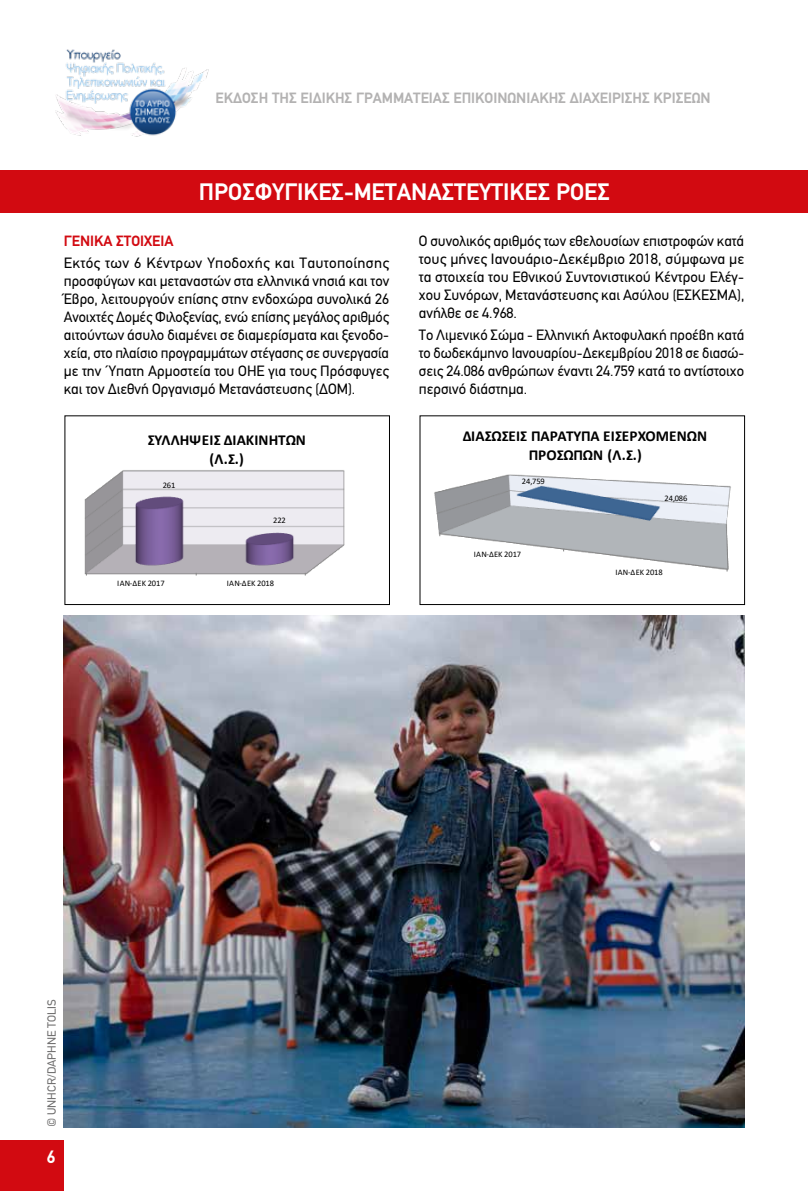
<style>
.page{position:relative;width:808px;height:1191px;background:#fff}
.page>*{position:absolute;margin:0;border:0;box-sizing:border-box;transform-origin:0 0}
.t1{font:700 24px "PF Din Text";color:#fff}
.t2{font:700 18px "PF Din Text";color:#fff}
.t3{font:700 15.3px/18.6px "Calibri";letter-spacing:.005em;color:#000;text-align:center}
.t4{font:700 15.3px/18.6px "Calibri";letter-spacing:-.015em;color:#000;text-align:center}
.t5{font:15px/18px "PF Din Text";color:#000;text-align:justify}
.t6{font:700 15px "PF Din Text";color:#b3b2b2}
.t7{font:700 15px "PF Din Text";color:#d20a11}
.t8{font:12px "PF Din Text";color:#706f6f}
.t9{font:9.3px "Calibri";letter-spacing:.015em;color:#000}
.t10{font:9.3px "Calibri";letter-spacing:-.035em;color:#000}
.t11{font:8.4px "Calibri";letter-spacing:-.005em;color:#000}
</style>
<div class="page">
<img style="left:55px;top:49px;width:154px;height:88px">
<div style="left:0;top:1140px;width:64px;height:51px;background:#d20a11"></div>
<div style="left:0;top:170px;width:808px;height:43px;background:#d20a11"></div>
<img style="left:64px;top:615px;width:680px;height:512px">
<img style="left:85px;top:470px;width:260px;height:104px">
<div style="left:65px;top:415px;width:325px;height:190px;border:1px solid #000"></div>
<img style="left:434px;top:474px;width:297px;height:97px">
<div style="left:420px;top:415px;width:325px;height:190px;border:1px solid #000"></div>
<p class="t6" style="left:216px;top:89px;width:496px">ΕΚΔΟΣΗ ΤΗΣ ΕΙΔΙΚΗΣ ΓΡΑΜΜΑΤΕΙΑΣ ΕΠΙΚΟΙΝΩΝΙΑΚΗΣ ΔΙΑΧΕΙΡΙΣΗΣ ΚΡΙΣΕΩΝ</p>
<h1 class="t1" style="left:199px;top:178px;width:412px">ΠΡΟΣΦΥΓΙΚΕΣ-ΜΕΤΑΝΑΣΤΕΥΤΙΚΕΣ ΡΟΕΣ</h1>
<p class="t7" style="left:64px;top:232px;width:111px">ΓΕΝΙΚΑ ΣΤΟΙΧΕΙΑ</p>
<p class="t5" style="left:64px;top:254px;width:327px">Εκτός των 6 Κέντρων Υποδοχής και Ταυτοποίησης προσφύγων και μεταναστών στα ελληνικά νησιά και τον Έβρο, λειτουργούν επίσης στην ενδοχώρα συνολικά 26<br>Aνοιχτές Δομές Φιλοξενίας, ενώ επίσης μεγάλος αριθμός αιτούντων άσυλο διαμένει σε διαμερίσματα και ξενοδο&shy;χεία, στο πλαίσιο προγραμμάτων στέγασης σε συνεργασία με την Ύπατη Αρμοστεία του ΟΗΕ για τους Πρόσφυγες και τον Διεθνή Οργανισμό Μετανάστευσης (ΔΟΜ).</p>
<p class="t9" style="left:152px;top:254px;width:54px">ΙΑΝ-ΔΕΚ 2018</p>
<p class="t9" style="left:310px;top:254px;width:16px">222</p>
<p class="t3" style="left:148px;top:430px;width:160px">ΣΥΛΛΗΨΕΙΣ ΔΙΑΚΙΝΗΤΩΝ (Λ.Σ.)</p>
<p class="t10" style="left:246px;top:432px;width:42px">ΠΑΡΑΤΥΠΑ</p>
<p class="t11" style="left:163px;top:479px;width:14px">261</p>
<p class="t11" style="left:273px;top:514px;width:14px">222</p>
<p class="t11" style="left:117px;top:577px;width:49px">ΙΑΝ-ΔΕΚ 2017</p>
<p class="t11" style="left:227px;top:577px;width:49px">ΙΑΝ-ΔΕΚ 2018</p>
<p class="t3" style="left:522px;top:225px;width:160px">ΣΥΛΛΗΨΕΙΣ ΔΙΑΚΙΝΗΤΩΝ (Λ.Σ.)</p>
<p class="t5" style="left:419px;top:232px;width:327px">Ο συνολικός αριθμός των εθελουσίων επιστροφών κατά τους μήνες Ιανουάριο-Δεκέμβριο 2018, σύμφωνα με τα στοιχεία του Εθνικού Συντονιστικού Κέντρου Ελέγ&shy;χου Συνόρων, Μετανάστευσης και Ασύλου (ΕΣΚΕΣΜΑ), ανήλθε σε 4.968.</p>
<p class="t5" style="left:419px;top:326px;width:327px">Το Λιμενικό Σώμα - Ελληνική Ακτοφυλακή προέβη κατά το δωδεκάμηνο Ιανουαρίου-Δεκεμβρίου 2018 σε διασώ&shy;σεις 24.086 ανθρώπων έναντι 24.759 κατά το αντίστοιχο περσινό διάστημα.</p>
<p class="t11" style="left:537px;top:274px;width:14px">261</p>
<p class="t11" style="left:491px;top:373px;width:49px">ΙΑΝ-ΔΕΚ 2017</p>
<p class="t11" style="left:601px;top:373px;width:49px">ΙΑΝ-ΔΕΚ 2018</p>
<p class="t4" style="left:463px;top:427px;width:246px">ΔΙΑΣΩΣΕΙΣ ΠΑΡΑΤΥΠΑ ΕΙΣΕΡΧΟΜΕΝΩΝ<br>ΠΡΟΣΩΠΩΝ (Λ.Σ.)</p>
<p class="t11" style="left:522px;top:475px;width:24px">24,759</p>
<p class="t11" style="left:474px;top:549px;width:49px">ΙΑΝ-ΔΕΚ 2017</p>
<p class="t11" style="left:664px;top:492px;width:24px">24,086</p>
<p class="t11" style="left:615px;top:566px;width:49px">ΙΑΝ-ΔΕΚ 2018</p>
<p class="t8" style="left:45px;top:1127px;width:129px;rotate:-90deg">© UNHCR/DAPHNE TOLIS</p>
<p class="t2" style="left:47px;top:1146px;width:10px">6</p>
</div>
